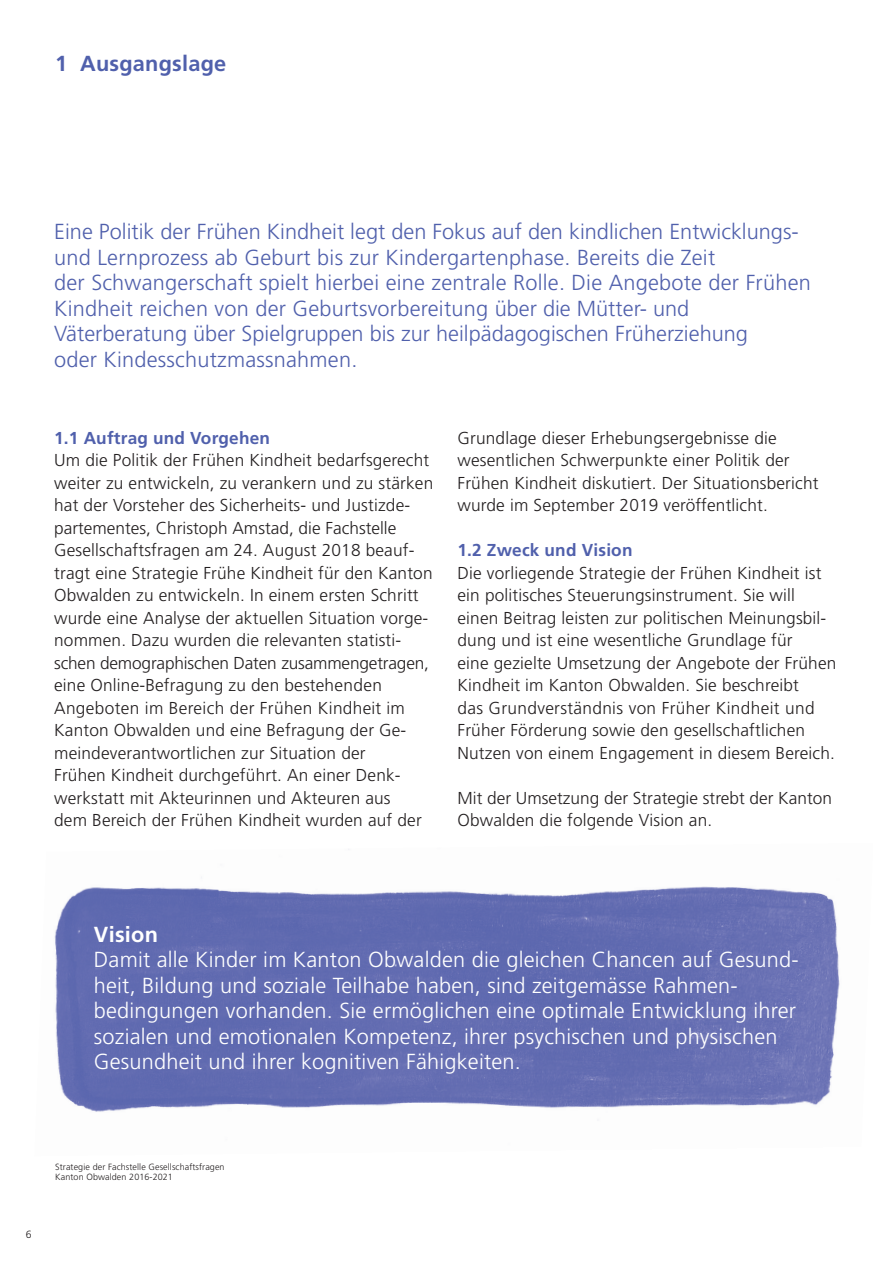
<style>
.page{position:relative;width:893px;height:1263px;background:#fff}
.page>*{position:absolute;margin:0;border:0;box-sizing:border-box;transform-origin:0 0}
.t1{font:300 21.75px/25.5px "Frutiger CE";letter-spacing:.01em;color:#5060ac}
.t2{font:300 21.75px/25.5px "Frutiger CE";letter-spacing:.01em;color:#fff}
.t3{font:700 21.75px "Frutiger CE";letter-spacing:.01em;color:#5060ac}
.t4{font:700 21.75px "Frutiger CE";letter-spacing:.01em;color:#fff}
.t5{font:300 17.25px/22.5px "Frutiger CE";letter-spacing:.01em;color:#231f20}
.t6{font:700 17.25px "Frutiger CE";letter-spacing:.01em;color:#5060ac}
.t7{font:300 10.5px "Frutiger CE";color:#231f20}
.t8{font:300 9px/10.5px "Frutiger CE";letter-spacing:.01em;color:#231f20}
</style>
<div class="page">
<img style="left:54px;top:849px;width:786px;height:263px">
<p class="t3" style="left:55px;top:50px;width:173px">1 Ausgangslage</p>
<p class="t1" style="left:54px;top:219px;width:758px">Eine Politik der Frühen Kindheit legt den Fokus auf den kindlichen Entwicklungs&shy;und Lernprozess ab Geburt bis zur Kindergartenphase. Bereits die Zeit<br>der Schwangerschaft spielt hierbei eine zentrale Rolle. Die Angebote der Frühen Kindheit reichen von der Geburtsvorbereitung über die Mütter- und Väterberatung über Spielgruppen bis zur heilpädagogischen Früherziehung<br>oder Kindesschutzmassnahmen.</p>
<p class="t6" style="left:54px;top:427px;width:217px">1.1 Auftrag und Vorgehen</p>
<p class="t5" style="left:54px;top:449px;width:381px">Um die Politik der Frühen Kindheit bedarfsgerecht weiter zu entwickeln, zu verankern und zu stärken hat der Vorsteher des Sicherheits- und Justizde&shy;partementes, Christoph Amstad, die Fachstelle Gesellschaftsfragen am 24. August 2018 beauf&shy;tragt eine Strategie Frühe Kindheit für den Kanton Obwalden zu entwickeln. In einem ersten Schritt wurde eine Analyse der aktuellen Situation vorge&shy;nommen. Dazu wurden die relevanten statisti&shy;schen demographischen Daten zusammengetragen, eine Online-Befragung zu den bestehenden Angeboten im Bereich der Frühen Kindheit im Kanton Obwalden und eine Befragung der Ge&shy;meindeverantwortlichen zur Situation der<br>Frühen Kindheit durchgeführt. An einer Denk&shy;werkstatt mit Akteurinnen und Akteuren aus<br>dem Bereich der Frühen Kindheit wurden auf der</p>
<p class="t5" style="left:457px;top:427px;width:362px">Grundlage dieser Erhebungsergebnisse die wesentlichen Schwerpunkte einer Politik der Frühen Kindheit diskutiert. Der Situationsbericht wurde im September 2019 veröffentlicht.</p>
<p class="t6" style="left:457px;top:540px;width:177px">1.2 Zweck und Vision</p>
<p class="t5" style="left:457px;top:561px;width:380px">Die vorliegende Strategie der Frühen Kindheit ist ein politisches Steuerungsinstrument. Sie will einen Beitrag leisten zur politischen Meinungsbil&shy;dung und ist eine wesentliche Grundlage für<br>eine gezielte Umsetzung der Angebote der Frühen Kindheit im Kanton Obwalden. Sie beschreibt<br>das Grundverständnis von Früher Kindheit und Früher Förderung sowie den gesellschaftlichen Nutzen von einem Engagement in diesem Bereich.</p>
<p class="t5" style="left:457px;top:786px;width:376px">Mit der Umsetzung der Strategie strebt der Kanton<br>Obwalden die folgende Vision an.</p>
<p class="t4" style="left:94px;top:921px;width:66px">Vision</p>
<p class="t2" style="left:94px;top:947px;width:706px">Damit alle Kinder im Kanton Obwalden die gleichen Chancen auf Gesund&shy;heit, Bildung und soziale Teilhabe haben, sind zeitgemässe Rahmen&shy;bedingungen vorhanden. Sie ermöglichen eine optimale Entwicklung ihrer sozialen und emotionalen Kompetenz, ihrer psychischen und physischen Gesundheit und ihrer kognitiven Fähigkeiten.</p>
<p class="t7" style="left:26px;top:1228px;width:7px">6</p>
<p class="t8" style="left:55px;top:1161px;width:171px">Strategie der Fachstelle Gesellschaftsfragen<br>Kanton Obwalden 2016-2021</p>
</div>
